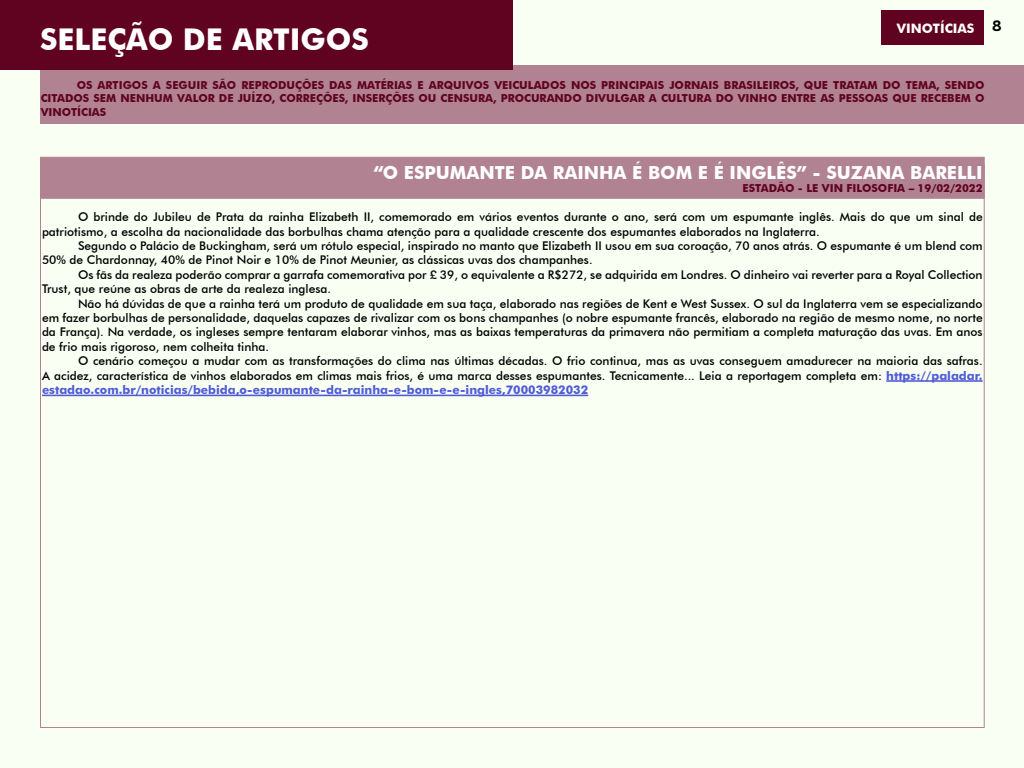
<style>
.page{position:relative;width:1024px;height:768px;background:#f9fff3}
.page>*{position:absolute;margin:0;border:0;box-sizing:border-box;transform-origin:0 0}
.t1{font:700 30px "Futura BT";color:#fff}
.t2{font:700 18px "Futura BT";color:#fff}
.t3{font:700 13px "Futura BT";color:#fff}
.t4{font:500 12px/14.4px "Futura BT";color:#000}
.t5{font:700 11px/13.2px "Futura BT";color:#600320;text-align:justify}
.s1{font-weight:700;color:#4f5cd6}
</style>
<div class="page">
<div style="left:882px;top:10px;width:102px;height:34px;background:#600320"></div>
<div style="left:40px;top:65px;width:984px;height:58px;background:#b18392"></div>
<div style="left:0;top:0;width:513px;height:70px;background:#600320"></div>
<div style="left:40px;top:157px;width:945px;height:42px;background:#b18392;border:1px solid #b18392"></div>
<hr style="left:886px;top:380px;width:97px;height:2px;background:#4f5cd6">
<hr style="left:42px;top:395px;width:546px;height:1px;background:#4f5cd6">
<h1 class="t1" style="left:40px;top:21px;width:331px">SELEÇÃO DE ARTIGOS</h1>
<p class="t3" style="left:897px;top:21px;width:106px">VINOTÍCIAS <sup>8</sup></p>
<p class="t5" style="left:41px;top:79px;width:945px;text-indent:36px">OS ARTIGOS A SEGUIR SÃO REPRODUÇÕES DAS MATÉRIAS E ARQUIVOS VEICULADOS NOS PRINCIPAIS JORNAIS BRASILEIROS, QUE TRATAM DO TEMA, SENDO CITADOS SEM NENHUM VALOR DE JUÍZO, CORREÇÕES, INSERÇÕES OU CENSURA, PROCURANDO DIVULGAR A CULTURA DO VINHO ENTRE AS PESSOAS QUE RECEBEM O VINOTÍCIAS</p>
<h2 class="t2" style="left:373px;top:162px;width:611px">“O ESPUMANTE DA RAINHA É BOM E É INGLÊS” - SUZANA BARELLI</h2>
<p class="t5" style="left:743px;top:182px;width:242px">ESTADÃO - LE VIN FILOSOFIA – 19/02/2022</p>
<p class="t4" style="left:42px;top:210px;width:942px;text-indent:36px">O brinde do Jubileu de Prata da rainha Elizabeth II, comemorado em vários eventos durante o ano, será com um espumante inglês. Mais do que um sinal de patriotismo, a escolha da nacionalidade das borbulhas chama atenção para a qualidade crescente dos espumantes elaborados na Inglaterra.</p>
<p class="t4" style="left:42px;top:238px;width:942px;text-indent:36px">Segundo o Palácio de Buckingham, será um rótulo especial, inspirado no manto que Elizabeth II usou em sua coroação, 70 anos atrás. O espumante é um blend com<br>50% de Chardonnay, 40% de Pinot Noir e 10% de Pinot Meunier, as clássicas uvas dos champanhes.</p>
<p class="t4" style="left:42px;top:267px;width:942px;text-indent:36px">Os fãs da realeza poderão comprar a garrafa comemorativa por £ 39, o equivalente a R$272, se adquirida em Londres. O dinheiro vai reverter para a Royal Collection<br>Trust, que reúne as obras de arte da realeza inglesa.</p>
<p class="t4" style="left:42px;top:296px;width:942px;text-align:justify;text-indent:36px">Não há dúvidas de que a rainha terá um produto de qualidade em sua taça, elaborado nas regiões de Kent e West Sussex. O sul da Inglaterra vem se especializando em fazer borbulhas de personalidade, daquelas capazes de rivalizar com os bons champanhes (o nobre espumante francês, elaborado na região de mesmo nome, no norte da França). Na verdade, os ingleses sempre tentaram elaborar vinhos, mas as baixas temperaturas da primavera não permitiam a completa maturação das uvas. Em anos de frio mais rigoroso, nem colheita tinha.</p>
<p class="t4" style="left:42px;top:354px;width:942px;text-align:justify;text-indent:36px">O cenário começou a mudar com as transformações do clima nas últimas décadas. O frio continua, mas as uvas conseguem amadurecer na maioria das safras.<br>A acidez, característica de vinhos elaborados em climas mais frios, é uma marca desses espumantes. Tecnicamente... Leia a reportagem completa em: <span class="s1">https://paladar. estadao.com.br/noticias/bebida,o-espumante-da-rainha-e-bom-e-e-ingles,70003982032</span></p>
</div>
